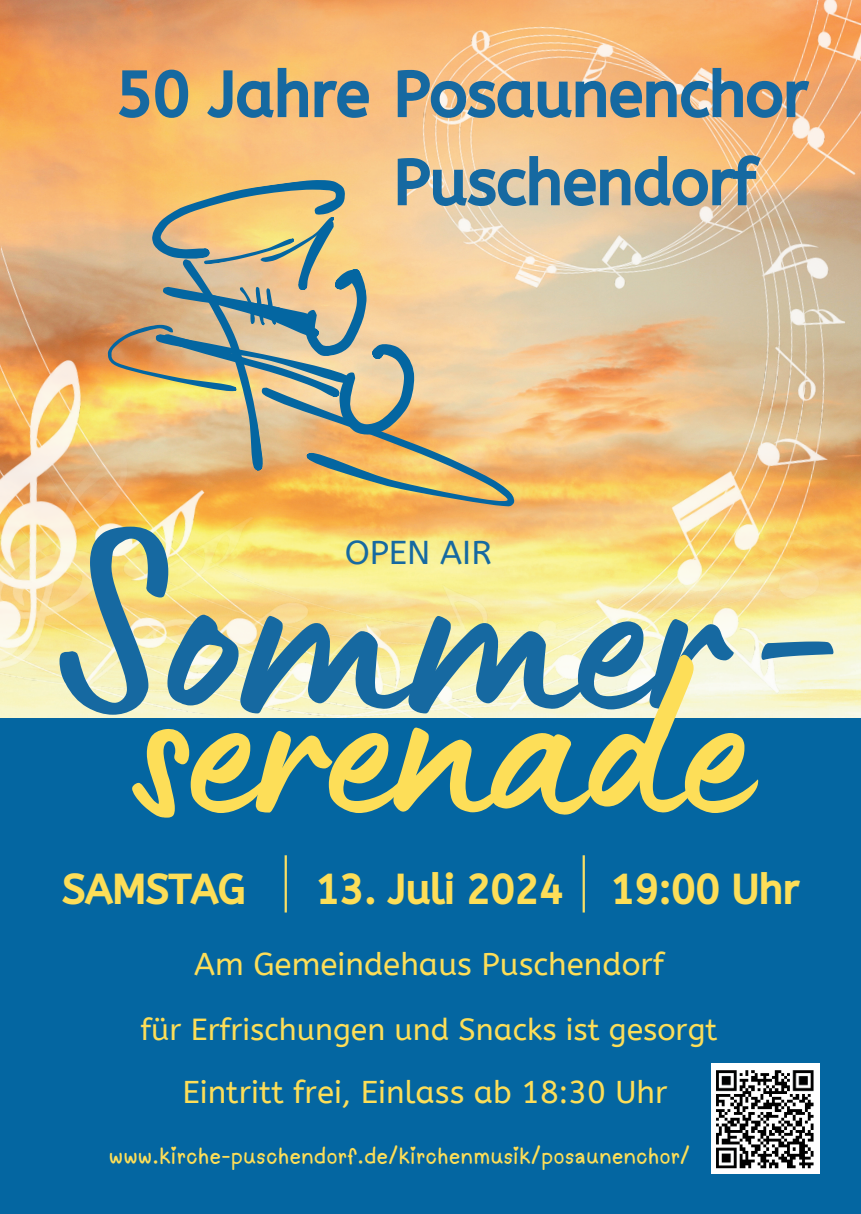
<style>
.page{position:relative;width:861px;height:1214px;background:#fff}
.page>*{position:absolute;margin:0;border:0;box-sizing:border-box;transform-origin:0 0}
.t1{font:265.2px "Lumios Marker";color:#1669a1}
.t2{font:241px "Lumios Marker";color:#fdde58}
.t3{font:62.2px/88px "CA Generated";color:#1669a1}
.t4{font:40.4px "CA Generated";color:#fdde58}
.t5{font:33px "A Bee Zee";color:#1669a1}
.t6{font:31.4px "A Bee Zee";color:#fdde58}
.t7{font:30.4px "A Bee Zee";color:#fdde58}
.t8{font:23.4px "lulu";color:#fdde58}
</style>
<div class="page">
<img style="left:0;top:0;width:861px;height:718px">
<div style="left:0;top:718px;width:861px;height:496px;background:#0466a1"></div>
<svg style="left:108px;top:180px;width:407px;height:327px;background:#d0b889"></svg>
<hr style="left:285px;top:855px;width:2px;height:57px;background:#fadf64">
<hr style="left:583px;top:855px;width:2px;height:57px;background:#fadf64">
<img style="left:712px;top:1063px;width:108px;height:110px">
<h3 class="t3" style="left:394px;top:52px;width:416px;text-indent:-278px">50 Jahre Posaunenchor<br>Puschendorf</h3>
<h1 class="t1" style="left:50px;top:459px;width:808px">Sommer-</h1>
<p class="t5" style="left:345px;top:534px;width:149px">OPEN AIR</p>
<h2 class="t2" style="left:130px;top:585px;width:618px">serenade</h2>
<p class="t4" style="left:62px;top:865px;width:185px">SAMSTAG</p>
<p class="t4" style="left:316px;top:865px;width:485px">13. Juli 2024 19:00 Uhr</p>
<p class="t6" style="left:194px;top:946px;width:471px">Am Gemeindehaus Puschendorf</p>
<p class="t7" style="left:141px;top:1011px;width:578px">für Erfrischungen und Snacks ist gesorgt</p>
<p class="t6" style="left:182px;top:1074px;width:487px">Eintritt frei, Einlass ab 18:30 Uhr</p>
<p class="t8" style="left:109px;top:1142px;width:583px">www.kirche-puschendorf.de/kirchenmusik/posaunenchor/</p>
</div>
